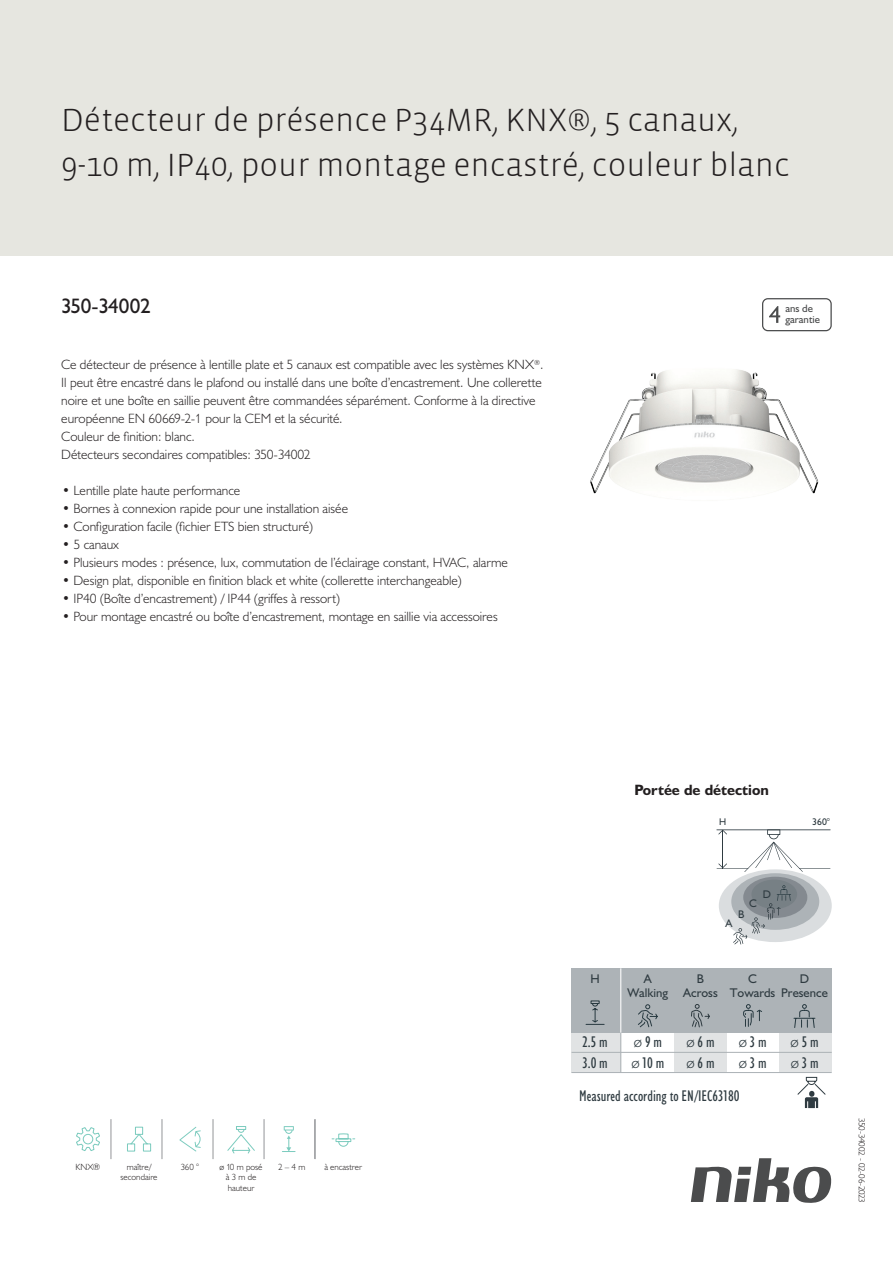
<style>
.page{position:relative;width:893px;height:1263px;background:#fff}
.page>*{position:absolute;margin:0;border:0;box-sizing:border-box;transform-origin:0 0}
.Title_datasheets{font:300 33px/45px "Vista Sans";color:#231f20}
.Article_number{font:21px "Humanist 521 BT";letter-spacing:-.02em;color:#231f20}
.t1{font:condensed 15.6px/20.7px "Humanist 521 BT";color:#2f3b41}
.Titles_parts{font:700 15px "Humanist 521 BT";color:#231f20}
.USP_bullets{font:300 13.5px "Humanist 521 BT";color:#231f20}
.USPs{font:300 13.5px/18px "Humanist 521 BT";color:#231f20}
.t2{font:12.6px/13.6px "Humanist 521 BT";color:#2f3b41;text-align:center}
.t3{font:11.1px "Humanist 521 BT";color:#2f3b41}
.t4{font:10.8px/10.8px "Humanist 521 BT";color:#4b4c4d}
.t5{font:9.75px "Humanist 521 BT";color:#2f3b41}
.icontext{font:300 9px/10.8px "Humanist 521 BT";color:#231f20;text-align:center}
.Revision{font:300 9px "Humanist 521 BT";letter-spacing:-.03em;color:#231f20}
.s1{font-weight:300;font-stretch:normal}
</style>
<div class="page">
<svg style="left:691px;top:1158px;width:141px;height:45px"></svg>
<div style="left:0;top:0;width:893px;height:255px;background:#e6e6e0"></div>
<img style="left:590px;top:369px;width:229px;height:125px">
<svg style="left:76px;top:1127px;width:24px;height:24px"></svg>
<svg style="left:127px;top:1126px;width:25px;height:26px"></svg>
<svg style="left:179px;top:1126px;width:22px;height:26px"></svg>
<svg style="left:227px;top:1126px;width:28px;height:28px"></svg>
<svg style="left:331px;top:1133px;width:25px;height:14px"></svg>
<svg style="left:282px;top:1126px;width:14px;height:26px"></svg>
<hr style="left:314px;top:1119px;width:1px;height:40px;background:#939598">
<hr style="left:111px;top:1119px;width:1px;height:40px;background:#939598">
<hr style="left:162px;top:1119px;width:1px;height:40px;background:#939598">
<hr style="left:213px;top:1119px;width:1px;height:40px;background:#939598">
<hr style="left:264px;top:1119px;width:1px;height:40px;background:#939598">
<hr style="left:315px;top:1119px;width:1px;height:40px;background:#939598">
<svg style="left:762px;top:298px;width:70px;height:33px"></svg>
<div style="left:719px;top:869px;width:113px;height:73px;background:#dadddf;border-radius:50%"></div>
<div style="left:731px;top:873px;width:88px;height:57px;background:#adb3b7;border-radius:50%"></div>
<div style="left:743px;top:877px;width:64px;height:41px;background:#848a90;border-radius:50%"></div>
<div style="left:751px;top:880px;width:46px;height:29px;background:#778085;border-radius:50%"></div>
<hr style="left:716px;top:829px;width:115px;height:1px;background:#2f3b41">
<svg style="left:717px;top:829px;width:113px;height:43px"></svg>
<svg style="left:733px;top:885px;width:58px;height:59px"></svg>
<div style="left:571px;top:1033px;width:50px;height:39px;background:#e1e3e4"></div>
<div style="left:674px;top:1032px;width:53px;height:40px;background:#e1e3e4"></div>
<div style="left:779px;top:1032px;width:53px;height:40px;background:#e1e3e4"></div>
<hr style="left:571px;top:1032px;width:261px;height:1px;background:#adb3b7">
<hr style="left:571px;top:1052px;width:261px;height:1px;background:#adb3b7">
<hr style="left:571px;top:1072px;width:261px;height:1px;background:#adb3b7">
<hr style="left:620px;top:1029px;width:1px;height:43px;background:#adb3b7">
<div style="left:571px;top:968px;width:261px;height:64px;background:#adb3b7"></div>
<svg style="left:585px;top:1000px;width:20px;height:25px"></svg>
<hr style="left:620px;top:968px;width:1px;height:64px;background:#fff">
<svg style="left:638px;top:1004px;width:20px;height:24px"></svg>
<svg style="left:743px;top:1004px;width:19px;height:23px"></svg>
<svg style="left:793px;top:1004px;width:23px;height:24px"></svg>
<svg style="left:691px;top:1004px;width:19px;height:24px"></svg>
<svg style="left:797px;top:1076px;width:29px;height:32px"></svg>
<p class="Title_datasheets" style="left:61px;top:98px;width:730px">Détecteur de présence P34MR, KNX®, 5 canaux,<br>9-10 m, IP40, pour montage encastré, couleur blanc</p>
<p class="Article_number" style="left:61px;top:293px;width:91px">350-34002</p>
<p class="t4" style="left:785px;top:303px;width:36px">ans de garantie</p>
<p class="USPs" style="left:61px;top:355px;width:484px">Ce détecteur de présence à lentille plate et 5 canaux est compatible avec les systèmes KNX<sup>®</sup>.<br>Il peut être encastré dans le plafond ou installé dans une boîte d’encastrement. Une collerette noire et une boîte en saillie peuvent être commandées séparément. Conforme à la directive européenne EN 60669-2-1 pour la CEM et la sécurité.<br>Couleur de finition: blanc.<br>Détecteurs secondaires compatibles: 350-34002</p>
<p class="USP_bullets" style="left:62px;top:482px;width:180px">• Lentille plate haute performance</p>
<p class="USP_bullets" style="left:62px;top:500px;width:288px">• Bornes à connexion rapide pour une installation aisée</p>
<p class="USP_bullets" style="left:62px;top:518px;width:252px">• Configuration facile (fichier ETS bien structuré)</p>
<p class="USP_bullets" style="left:62px;top:536px;width:58px">• 5 canaux</p>
<p class="USP_bullets" style="left:62px;top:554px;width:447px">• Plusieurs modes : présence, lux, commutation de l’éclairage constant, HVAC, alarme</p>
<p class="USP_bullets" style="left:62px;top:572px;width:401px">• Design plat, disponible en finition black et white (collerette interchangeable)</p>
<p class="USP_bullets" style="left:62px;top:590px;width:279px">• IP40 (Boîte d’encastrement) / IP44 (griffes à ressort)</p>
<p class="USP_bullets" style="left:62px;top:608px;width:437px">• Pour montage encastré ou boîte d’encastrement, montage en saillie via accessoires</p>
<p class="icontext" style="left:76px;top:1161px;width:26px">KNX®</p>
<p class="icontext" style="left:181px;top:1161px;width:20px">360 °</p>
<p class="icontext" style="left:220px;top:1161px;width:45px">ø 10 m posé à 3 m de hauteur</p>
<p class="icontext" style="left:278px;top:1161px;width:29px">2 – 4 m</p>
<p class="icontext" style="left:324px;top:1161px;width:39px">à encastrer</p>
<p class="icontext" style="left:120px;top:1161px;width:39px">maître/ secondaire</p>
<p class="Titles_parts" style="left:634px;top:781px;width:136px">Portée de détection</p>
<p class="t5" style="left:719px;top:816px;width:9px">H</p>
<p class="t3" style="left:763px;top:887px;width:10px">D</p>
<p class="t3" style="left:749px;top:896px;width:9px">C</p>
<p class="t3" style="left:738px;top:907px;width:8px">B</p>
<p class="t3" style="left:726px;top:917px;width:8px">A</p>
<p class="t5" style="left:812px;top:816px;width:19px">360°</p>
<p class="t2" style="left:590px;top:972px;width:11px">H</p>
<p class="t2" style="left:627px;top:972px;width:42px">A<br>Walking</p>
<p class="t2" style="left:730px;top:972px;width:47px">C<br>Towards</p>
<p class="t2" style="left:781px;top:972px;width:48px">D<br>Presence</p>
<p class="t2" style="left:683px;top:972px;width:36px">B<br>Across</p>
<p class="t1" style="left:582px;top:1032px;width:27px">2.5 m<br>3.0 m</p>
<p class="t1" style="left:634px;top:1032px;width:30px"><span class="s1">ø</span> 9 m</p>
<p class="t1" style="left:686px;top:1032px;width:30px"><span class="s1">ø</span> 6 m</p>
<p class="t1" style="left:739px;top:1032px;width:29px"><span class="s1">ø</span> 3 m</p>
<p class="t1" style="left:791px;top:1032px;width:30px"><span class="s1">ø</span> 5 m</p>
<p class="t1" style="left:631px;top:1053px;width:34px"><span class="s1">ø</span> 10 m</p>
<p class="t1" style="left:686px;top:1053px;width:30px"><span class="s1">ø</span> 6 m</p>
<p class="t1" style="left:739px;top:1053px;width:29px"><span class="s1">ø</span> 3 m</p>
<p class="t1" style="left:791px;top:1053px;width:29px"><span class="s1">ø</span> 3 m</p>
<p class="t1" style="left:579px;top:1085px;width:162px">Measured according to EN/IEC63180</p>
<p class="Revision" style="left:868px;top:1118px;width:86px;rotate:90deg">350-34002 - 02-06-2023</p>
</div>
